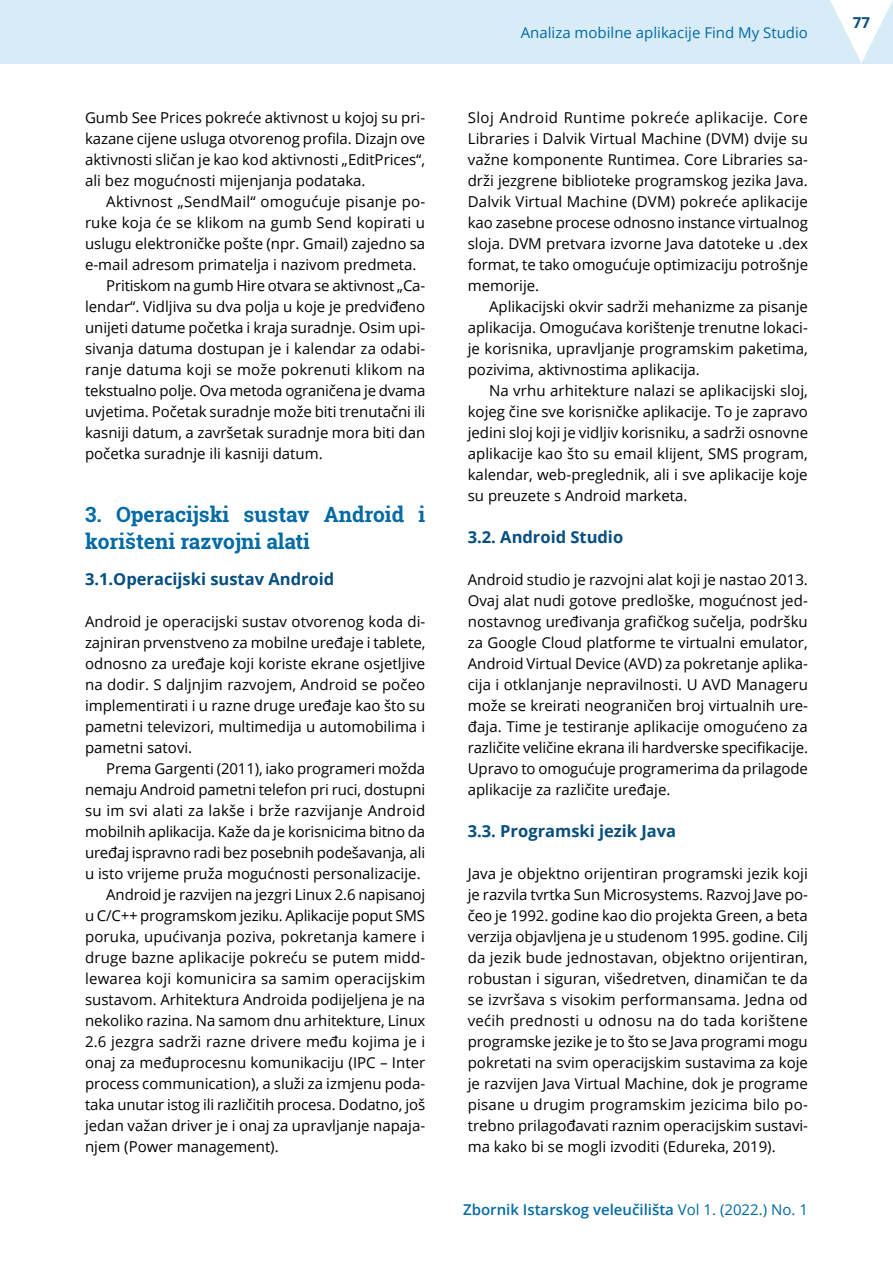
<style>
.page{position:relative;width:893px;height:1263px;background:#fff}
.page>*{position:absolute;margin:0;border:0;box-sizing:border-box;transform-origin:0 0}
.Podnaslov{font:700 21px/27px "Roboto Slab";color:#026aa5}
.Podnaslov_3{font:700 16.5px "Open Sans";color:#054e80}
.Paragraph_first{font:15px/21px "Open Sans";color:#000;text-align:justify}
.Paragraph{font:15px/21px "Open Sans";color:#000;text-align:justify}
.t1{font:700 15px "Open Sans";color:#054e80}
.t2{font:600 14.85px "Open Sans";color:#026aa5}
.t3{font:14.85px "Open Sans";color:#026aa5}
.s1{font-weight:400}
</style>
<div class="page">
<div style="left:0;top:0;width:893px;height:63px;background:#d8ecf7"></div>
<svg style="left:830px;top:0;width:63px;height:63px"></svg>
<p class="Paragraph_first" style="left:85px;top:107px;width:342px">Gumb See Prices pokreće aktivnost u kojoj su pri&shy;kazane cijene usluga otvorenog profila. Dizajn ove aktivnosti sličan je kao kod aktivnosti „EditPrices“, ali bez mogućnosti mijenjanja podataka.</p>
<p class="Paragraph" style="left:85px;top:191px;width:342px;text-indent:21px">Aktivnost „SendMail“ omogućuje pisanje po&shy;ruke koja će se klikom na gumb Send kopirati u uslugu elektroničke pošte (npr. Gmail) zajedno sa e-mail adresom primatelja i nazivom predmeta.</p>
<p class="Paragraph" style="left:85px;top:275px;width:342px;text-indent:21px">Pritiskom na gumb Hire otvara se aktivnost „Ca&shy;lendar“. Vidljiva su dva polja u koje je predviđeno unijeti datume početka i kraja suradnje. Osim upi&shy;sivanja datuma dostupan je i kalendar za odabi&shy;ranje datuma koji se može pokrenuti klikom na tekstualno polje. Ova metoda ograničena je dvama uvjetima. Početak suradnje može biti trenutačni ili kasniji datum, a završetak suradnje mora biti dan početka suradnje ili kasniji datum.</p>
<p class="Podnaslov" style="left:85px;top:501px;width:342px">3. Operacijski sustav Android i korišteni razvojni alati</p>
<p class="Podnaslov_3" style="left:85px;top:567px;width:251px">3.1.Operacijski sustav Android</p>
<p class="Paragraph_first" style="left:85px;top:611px;width:342px">Android je operacijski sustav otvorenog koda di&shy;zajniran prvenstveno za mobilne uređaje i tablete, odnosno za uređaje koji koriste ekrane osjetljive na dodir. S daljnjim razvojem, Android se počeo implementirati i u razne druge uređaje kao što su pametni televizori, multimedija u automobilima i pametni satovi.</p>
<p class="Paragraph" style="left:85px;top:758px;width:342px;text-indent:21px">Prema Gargenti (2011), iako programeri možda nemaju Android pametni telefon pri ruci, dostupni su im svi alati za lakše i brže razvijanje Android mobilnih aplikacija. Kaže da je korisnicima bitno da uređaj ispravno radi bez posebnih podešavanja, ali u isto vrijeme pruža mogućnosti personalizacije.</p>
<p class="Paragraph" style="left:85px;top:884px;width:342px;text-indent:21px">Android je razvijen na jezgri Linux 2.6 napisanoj u C/C++ programskom jeziku. Aplikacije poput SMS poruka, upućivanja poziva, pokretanja kamere i druge bazne aplikacije pokreću se putem midd&shy;lewarea koji komunicira sa samim operacijskim sustavom. Arhitektura Androida podijeljena je na nekoliko razina. Na samom dnu arhitekture, Linux 2.6 jezgra sadrži razne drivere među kojima je i onaj za međuprocesnu komunikaciju (IPC – Inter process communication), a služi za izmjenu poda&shy;taka unutar istog ili različitih procesa. Dodatno, još jedan važan driver je i onaj za upravljanje napaja&shy;njem (Power management).</p>
<p class="t3" style="left:521px;top:23px;width:289px">Analiza mobilne aplikacije Find My Studio</p>
<p class="Paragraph_first" style="left:468px;top:107px;width:342px">Sloj Android Runtime pokreće aplikacije. Core Libraries i Dalvik Virtual Machine (DVM) dvije su važne komponente Runtimea. Core Libraries sa&shy;drži jezgrene biblioteke programskog jezika Java.<br>Dalvik Virtual Machine (DVM) pokreće aplikacije kao zasebne procese odnosno instance virtualnog sloja. DVM pretvara izvorne Java datoteke u .dex format, te tako omogućuje optimizaciju potrošnje memorije.</p>
<p class="Paragraph" style="left:468px;top:296px;width:342px;text-indent:21px">Aplikacijski okvir sadrži mehanizme za pisanje aplikacija. Omogućava korištenje trenutne lokaci&shy;je korisnika, upravljanje programskim paketima, pozivima, aktivnostima aplikacija.</p>
<p class="Paragraph" style="left:468px;top:380px;width:342px;text-indent:21px">Na vrhu arhitekture nalazi se aplikacijski sloj, kojeg čine sve korisničke aplikacije. To je zapravo jedini sloj koji je vidljiv korisniku, a sadrži osnovne aplikacije kao što su email klijent, SMS program, kalendar, web-preglednik, ali i sve aplikacije koje su preuzete s Android marketa.</p>
<p class="Podnaslov_3" style="left:468px;top:525px;width:157px">3.2. Android Studio</p>
<p class="Paragraph_first" style="left:468px;top:569px;width:342px">Android studio je razvojni alat koji je nastao 2013.<br>Ovaj alat nudi gotove predloške, mogućnost jed&shy;nostavnog uređivanja grafičkog sučelja, podršku za Google Cloud platforme te virtualni emulator, Android Virtual Device (AVD) za pokretanje aplika&shy;cija i otklanjanje nepravilnosti. U AVD Manageru može se kreirati neograničen broj virtualnih ure&shy;đaja. Time je testiranje aplikacije omogućeno za različite veličine ekrana ili hardverske specifikacije.<br>Upravo to omogućuje programerima da prilagode aplikacije za različite uređaje.</p>
<p class="Podnaslov_3" style="left:468px;top:819px;width:210px">3.3. Programski jezik Java</p>
<p class="Paragraph_first" style="left:468px;top:863px;width:342px">Java je objektno orijentiran programski jezik koji je razvila tvrtka Sun Microsystems. Razvoj Jave po&shy;čeo je 1992. godine kao dio projekta Green, a beta verzija objavljena je u studenom 1995. godine. Cilj da jezik bude jednostavan, objektno orijentiran, robustan i siguran, višedretven, dinamičan te da se izvršava s visokim performansama. Jedna od većih prednosti u odnosu na do tada korištene programske jezike je to što se Java programi mogu pokretati na svim operacijskim sustavima za koje je razvijen Java Virtual Machine, dok je programe pisane u drugim programskim jezicima bilo po&shy;trebno prilagođavati raznim operacijskim sustavi&shy;ma kako bi se mogli izvoditi (Edureka, 2019).</p>
<p class="t2" style="left:463px;top:1200px;width:346px">Zbornik Istarskog veleučilišta <span class="s1">Vol 1. (2022.) No. 1</span></p>
<p class="t1" style="left:853px;top:12px;width:19px">77</p>
</div>
